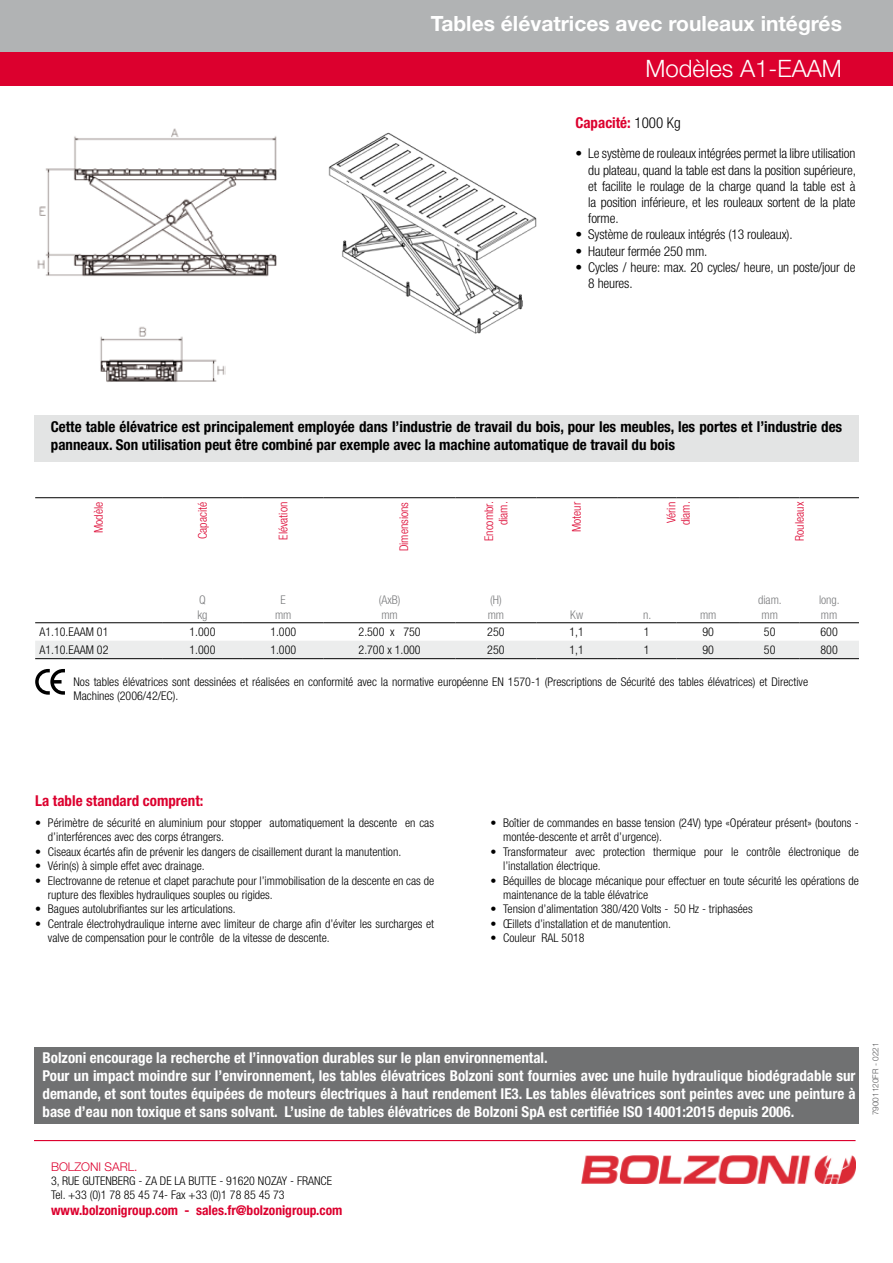
<style>
.page{position:relative;width:893px;height:1263px;background:#fff}
.page>*{position:absolute;margin:0;border:0;box-sizing:border-box;transform-origin:0 0}
.t1{font:300 24px "Helvetica Neue LT Std";color:#fff}
.t2{font:700 21px "Helvetica Neue LT Std";color:#fff}
.t3{font:700 condensed 15px/18px "Helvetica Neue LT Std";color:#fff}
.t4{font:700 condensed 15px/18px "Helvetica Neue LT Std";color:#000}
.t5{font:700 condensed 15px "Helvetica Neue LT Std";color:#dc002e}
.t6{font:300 condensed 13.5px/16.2px "Helvetica Neue LT Std";letter-spacing:-.01em;color:#000;text-align:justify}
.t7{font:700 condensed 13.5px "Helvetica Neue LT Std";color:#dc002e}
.t8{font:300 condensed 12px/14.4px "Helvetica Neue LT Std";color:#000}
.t9{font:300 condensed 12px/14.4px "Helvetica Neue LT Std";color:#dc002e;text-align:right}
.t10{font:300 condensed 12px/14.4px "Helvetica Neue LT Std";color:#7b7c7e}
.t11{font:300 12px "Helvetica Neue LT Std";color:#dc002e}
.t12{font:300 8.25px "Helvetica Neue LT Std";color:#58585a}
.s1{font-weight:300;color:#000}
</style>
<div class="page">
<div style="left:0;top:51px;width:893px;height:34px;background:#dc002e"></div>
<div style="left:0;top:0;width:893px;height:51px;background:#b1b3b4"></div>
<img style="left:582px;top:1155px;width:273px;height:29px">
<div style="left:34px;top:415px;width:825px;height:46px;background:#e3e4e4"></div>
<img style="left:328px;top:132px;width:209px;height:202px">
<img style="left:37px;top:128px;width:240px;height:149px">
<img style="left:100px;top:326px;width:126px;height:56px">
<div style="left:34px;top:1047px;width:825px;height:77px;background:#707172"></div>
<hr style="left:34px;top:1140px;width:821px;height:1px;background:#dc002e">
<svg style="left:35px;top:623px;width:824px;height:35px"></svg>
<hr style="left:35px;top:658px;width:127px;height:1px;background:#000">
<hr style="left:162px;top:658px;width:81px;height:1px;background:#000">
<hr style="left:243px;top:658px;width:81px;height:1px;background:#000">
<hr style="left:324px;top:658px;width:131px;height:1px;background:#000">
<hr style="left:455px;top:658px;width:81px;height:1px;background:#000">
<hr style="left:536px;top:658px;width:81px;height:1px;background:#000">
<hr style="left:740px;top:658px;width:59px;height:1px;background:#000">
<hr style="left:617px;top:658px;width:60px;height:1px;background:#000">
<hr style="left:677px;top:658px;width:63px;height:1px;background:#000">
<hr style="left:799px;top:658px;width:60px;height:1px;background:#000">
<hr style="left:35px;top:497px;width:127px;height:1px;background:#000">
<hr style="left:162px;top:497px;width:81px;height:1px;background:#000">
<hr style="left:243px;top:497px;width:81px;height:1px;background:#000">
<hr style="left:324px;top:497px;width:131px;height:1px;background:#000">
<hr style="left:455px;top:497px;width:81px;height:1px;background:#000">
<hr style="left:536px;top:497px;width:81px;height:1px;background:#000">
<hr style="left:617px;top:497px;width:60px;height:1px;background:#000">
<hr style="left:677px;top:497px;width:63px;height:1px;background:#000">
<hr style="left:740px;top:497px;width:59px;height:1px;background:#000">
<hr style="left:799px;top:497px;width:60px;height:1px;background:#000">
<hr style="left:35px;top:622px;width:127px;height:1px;background:#000">
<hr style="left:162px;top:622px;width:81px;height:1px;background:#000">
<hr style="left:243px;top:622px;width:81px;height:1px;background:#000">
<hr style="left:324px;top:622px;width:131px;height:1px;background:#000">
<hr style="left:455px;top:622px;width:81px;height:1px;background:#000">
<hr style="left:536px;top:622px;width:81px;height:1px;background:#000">
<hr style="left:617px;top:622px;width:60px;height:1px;background:#000">
<hr style="left:677px;top:622px;width:63px;height:1px;background:#000">
<hr style="left:740px;top:622px;width:59px;height:1px;background:#000">
<hr style="left:799px;top:622px;width:60px;height:1px;background:#000">
<svg style="left:35px;top:669px;width:30px;height:26px"></svg>
<h2 class="t2" style="left:431px;top:10px;width:413px">Tables élévatrices avec rouleaux intégrés</h2>
<h1 class="t1" style="left:645px;top:53px;width:198px">Modèles A1-EAAM</h1>
<p class="t5" style="left:575px;top:113px;width:107px">Capacité: <span class="s1">1000 Kg</span></p>
<p class="t6" style="left:588px;top:145px;width:269px;text-indent:-13px">• Le système de rouleaux intégrées permet la libre utilisation du plateau, quand la table est dans la position supérieure, et facilite le roulage de la charge quand la table est à la position inférieure, et les rouleaux sortent de la plate forme.</p>
<p class="t6" style="left:575px;top:226px;width:219px">• Système de rouleaux intégrés (13 rouleaux).</p>
<p class="t6" style="left:575px;top:243px;width:133px">• Hauteur fermée 250 mm.</p>
<p class="t6" style="left:588px;top:259px;width:269px;text-indent:-13px">• Cycles / heure: max. 20 cycles/ heure, un poste/jour de<br>8 heures.</p>
<p class="t4" style="left:51px;top:417px;width:793px">Cette table élévatrice est principalement employée dans l’industrie de travail du bois, pour les meubles, les portes et l’industrie des panneaux. Son utilisation peut être combiné par exemple avec la machine automatique de travail du bois</p>
<p class="t9" style="left:91px;top:533px;width:33px;rotate:-90deg">Modèle</p>
<p class="t9" style="left:195px;top:539px;width:38px;rotate:-90deg">Capacité</p>
<p class="t9" style="left:276px;top:540px;width:39px;rotate:-90deg">Elévation</p>
<p class="t9" style="left:397px;top:551px;width:51px;rotate:-90deg">Dimensions</p>
<p class="t9" style="left:481px;top:541px;width:41px;rotate:-90deg">Encombr. diam.</p>
<p class="t9" style="left:569px;top:532px;width:32px;rotate:-90deg">Moteur</p>
<p class="t9" style="left:664px;top:525px;width:25px;text-align:left;rotate:-90deg">Vérin diam.</p>
<p class="t9" style="left:792px;top:541px;width:40px;rotate:-90deg">Rouleaux</p>
<p class="t10" style="left:197px;top:592px;width:12px">Q kg</p>
<p class="t10" style="left:275px;top:592px;width:18px;text-align:center">E mm</p>
<p class="t10" style="left:379px;top:592px;width:23px">(AxB) mm</p>
<p class="t10" style="left:488px;top:592px;width:18px">(H) mm</p>
<p class="t10" style="left:570px;top:607px;width:14px">Kw</p>
<p class="t10" style="left:643px;top:607px;width:10px">n.</p>
<p class="t10" style="left:700px;top:607px;width:18px">mm</p>
<p class="t10" style="left:758px;top:592px;width:25px">diam. mm</p>
<p class="t10" style="left:819px;top:592px;width:22px">long. mm</p>
<p class="t8" style="left:39px;top:624px;width:70px">A1.10.EAAM 01</p>
<p class="t8" style="left:190px;top:624px;width:27px">1.000</p>
<p class="t8" style="left:270px;top:624px;width:27px">1.000</p>
<p class="t8" style="left:359px;top:624px;width:64px">2.500 x 750</p>
<p class="t8" style="left:487px;top:624px;width:19px">250</p>
<p class="t8" style="left:569px;top:624px;width:16px">1,1</p>
<p class="t8" style="left:644px;top:624px;width:7px">1</p>
<p class="t8" style="left:702px;top:624px;width:13px">90</p>
<p class="t8" style="left:764px;top:624px;width:13px">50</p>
<p class="t8" style="left:820px;top:624px;width:19px">600</p>
<p class="t8" style="left:39px;top:642px;width:70px">A1.10.EAAM 02</p>
<p class="t8" style="left:190px;top:642px;width:27px">1.000</p>
<p class="t8" style="left:270px;top:642px;width:27px">1.000</p>
<p class="t8" style="left:359px;top:642px;width:64px">2.700 x 1.000</p>
<p class="t8" style="left:487px;top:642px;width:19px">250</p>
<p class="t8" style="left:569px;top:642px;width:16px">1,1</p>
<p class="t8" style="left:644px;top:642px;width:7px">1</p>
<p class="t8" style="left:702px;top:642px;width:13px">90</p>
<p class="t8" style="left:764px;top:642px;width:13px">50</p>
<p class="t8" style="left:820px;top:642px;width:19px">800</p>
<p class="t8" style="left:73px;top:674px;width:736px">Nos tables élévatrices sont dessinées et réalisées en conformité avec la normative européenne EN 1570-1 (Prescriptions de Sécurité des tables élévatrices) et Directive<br>Machines (2006/42/EC).</p>
<p class="t5" style="left:35px;top:791px;width:170px">La table standard comprent:</p>
<p class="t8" style="left:48px;top:815px;width:388px;text-indent:-13px">• Périmètre de sécurité en aluminium pour stopper automatiquement la descente en cas d’interférences avec des corps étrangers.</p>
<p class="t8" style="left:35px;top:844px;width:368px">• Ciseaux écartés afin de prévenir les dangers de cisaillement durant la manutention.</p>
<p class="t8" style="left:35px;top:859px;width:171px">• Vérin(s) à simple effet avec drainage.</p>
<p class="t8" style="left:48px;top:873px;width:388px;text-indent:-13px">• Electrovanne de retenue et clapet parachute pour l’immobilisation de la descente en cas de rupture des flexibles hydrauliques souples ou rigides.</p>
<p class="t8" style="left:35px;top:902px;width:202px">• Bagues autolubrifiantes sur les articulations.</p>
<p class="t8" style="left:48px;top:916px;width:388px;text-indent:-13px">• Centrale électrohydraulique interne avec limiteur de charge afin d’éviter les surcharges et valve de compensation pour le contrôle de la vitesse de descente.</p>
<p class="t8" style="left:503px;top:815px;width:357px;text-indent:-13px">• Boîtier de commandes en basse tension (24V) type «Opérateur présent» (boutons - montée-descente et arrêt d’urgence).</p>
<p class="t8" style="left:503px;top:844px;width:357px;text-indent:-13px">• Transformateur avec protection thermique pour le contrôle électronique de l’installation électrique.</p>
<p class="t8" style="left:503px;top:873px;width:357px;text-indent:-13px">• Béquilles de blocage mécanique pour effectuer en toute sécurité les opérations de maintenance de la table élévatrice</p>
<p class="t8" style="left:490px;top:902px;width:264px">• Tension d’alimentation 380/420 Volts - 50 Hz - triphasées</p>
<p class="t8" style="left:490px;top:916px;width:182px">• Œillets d’installation et de manutention.</p>
<p class="t8" style="left:490px;top:931px;width:96px">• Couleur RAL 5018</p>
<p class="t3" style="left:43px;top:1048px;width:815px">Bolzoni encourage la recherche et l’innovation durables sur le plan environnemental.<br>Pour un impact moindre sur l’environnement, les tables élévatrices Bolzoni sont fournies avec une huile hydraulique biodégradable sur demande, et sont toutes équipées de moteurs électriques à haut rendement IE3. Les tables élévatrices sont peintes avec une peinture à base d’eau non toxique et sans solvant. L’usine de tables élévatrices de Bolzoni SpA est certifiée ISO 14001:2015 depuis 2006.</p>
<p class="t11" style="left:51px;top:1159px;width:88px">BOLZONI SARL.</p>
<p class="t8" style="left:51px;top:1173px;width:283px">3, RUE GUTENBERG - ZA DE LA BUTTE - 91620 NOZAY - FRANCE<br>Tel. +33 (0)1 78 85 45 74- Fax +33 (0)1 78 85 45 73</p>
<p class="t7" style="left:51px;top:1202px;width:293px">www.bolzonigroup.com - sales.fr@bolzonigroup.com</p>
<p class="t12" style="left:870px;top:1115px;width:74px;rotate:-90deg">79001120FR - 0221</p>
</div>
